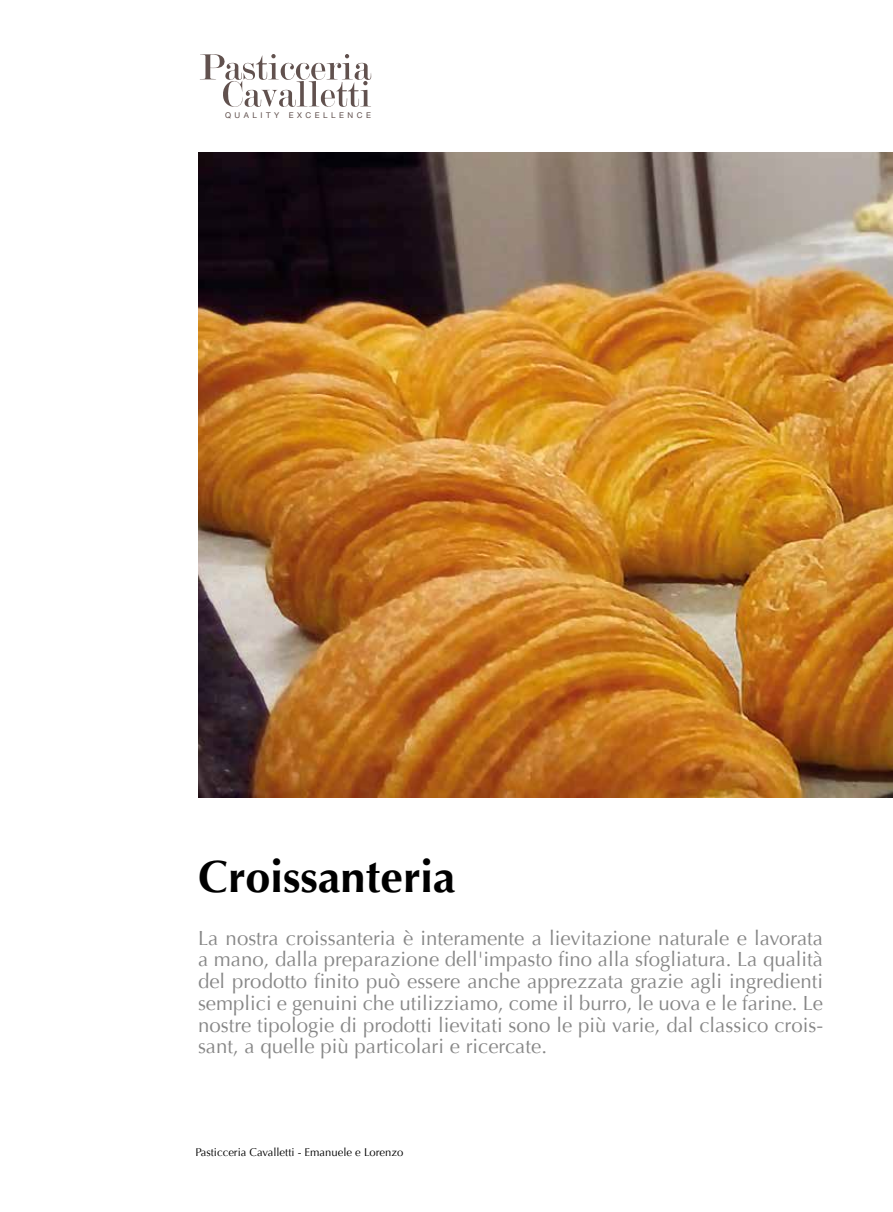
<style>
.page{position:relative;width:893px;height:1212px;background:#fff}
.page>*{position:absolute;margin:0;border:0;box-sizing:border-box;transform-origin:0 0}
.t1{font:700 45px "Optima";color:#000}
.t2{font:20.4px/21.8px "Optima";color:#878787;text-align:justify}
.t3{font:11.25px "Optima";color:#000}
.t4{font:7.95px "Helvetica Neue";letter-spacing:.44em;color:#61514e}
</style>
<div class="page">
<img style="left:198px;top:152px;width:695px;height:645px">
<svg style="left:200px;top:54px;width:172px;height:53px"></svg>
<p class="t4" style="left:225px;top:111px;width:147px">QUALITY EXCELLENCE</p>
<h1 class="t1" style="left:198px;top:850px;width:259px">Croissanteria</h1>
<p class="t2" style="left:198px;top:927px;width:627px">La nostra croissanteria è interamente a lievitazione naturale e lavorata a mano, dalla preparazione dell'impasto fino alla sfogliatura. La qualità del prodotto finito può essere anche apprezzata grazie agli ingredienti semplici e genuini che utilizziamo, come il burro, le uova e le farine. Le nostre tipologie di prodotti lievitati sono le più varie, dal classico crois&shy;sant, a quelle più particolari e ricercate.</p>
<p class="t3" style="left:196px;top:1146px;width:209px">Pasticceria Cavalletti - Emanuele e Lorenzo</p>
</div>
